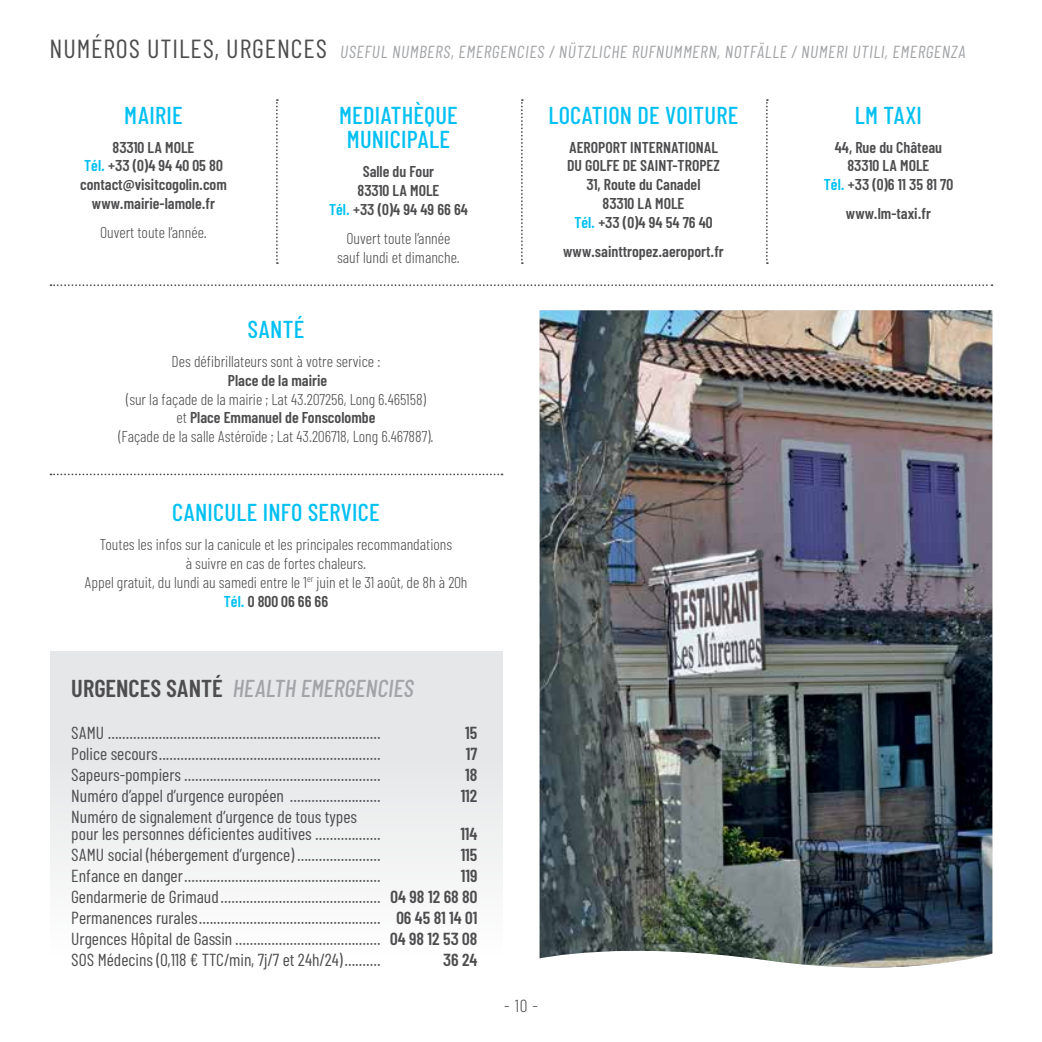
<style>
.page{position:relative;width:1042px;height:1042px;background:#fff}
.page>*{position:absolute;margin:0;border:0;box-sizing:border-box;transform-origin:0 0}
.t1{font:26.25px "Barlow Condensed";letter-spacing:.035em;color:#4d4d4f}
.t2{font:500 24.5px "Barlow Condensed";letter-spacing:.01em;color:#00c0f2}
.t3{font:italic 500 24.5px "Barlow Condensed";color:#a2a4a7}
.t4{font:600 24.5px "Barlow Condensed";color:#4d4d4f}
.t5{font:17.5px/21px "Barlow Condensed";color:#4d4d4f}
.t6{font:italic 17.5px "Barlow Condensed";letter-spacing:.035em;color:#a2a4a7}
.t7{font:600 17.5px "Barlow Condensed";color:#4d4d4f}
.t8{font:300 17.5px "Barlow Condensed";color:#4d4d4f}
.t9{font:300 15.75px/18.9px "Barlow Condensed";color:#4d4d4f;text-align:center}
.t10{font:600 15.75px/18.9px "Barlow Condensed";color:#4d4d4f;text-align:center}
.s1{font-style:italic;font-size:17.5px;color:#a2a4a7}
.s2{color:#00c0f2}
.s3{font-weight:600}
.s4{font-weight:600;color:#00c0f2}
.s5{font-weight:600;font-style:normal;color:#4d4d4f}
</style>
<div class="page">
<div style="left:50px;top:651px;width:452px;height:316px;background:linear-gradient(to bottom,#e0e1e3,#fdfdfd)"></div>
<svg style="left:276px;top:99px;width:2px;height:165px"></svg>
<svg style="left:50px;top:284px;width:942px;height:2px"></svg>
<svg style="left:50px;top:473px;width:452px;height:2px"></svg>
<svg style="left:521px;top:99px;width:2px;height:165px"></svg>
<svg style="left:766px;top:99px;width:2px;height:165px"></svg>
<img style="left:539px;top:310px;width:453px;height:658px">
<h1 class="t1" style="left:50px;top:32px;width:308px">Num éros utiles, urgences <span class="s1">USEFUL</span></h1>
<p class="t6" style="left:392px;top:40px;width:19px">NUMBERS</p>
<p class="t6" style="left:451px;top:40px;width:25px">, EMERGENCIES</p>
<p class="t6" style="left:549px;top:40px;width:418px">/ NÜTZLICHE RUFNUMMERN, NOTFÄLLE / NUMERI UTILI, EMERGENZA</p>
<h2 class="t2" style="left:124px;top:100px;width:11px">MAIRIE</h2>
<p class="t10" style="left:80px;top:137px;width:148px">83310 LA MOLE<br><span class="s2">Tél.</span> +33 (0)4 94 40 05 80 contact@visitcogolin.com www.mairie-lamole.fr</p>
<p class="t9" style="left:100px;top:223px;width:108px">Ouvert toute l’année.</p>
<h2 class="t2" style="left:339px;top:100px;width:12px">MEDIATH</h2>
<h2 class="t2" style="left:413px;top:100px;width:23px">ÈQUE</h2>
<h2 class="t2" style="left:347px;top:124px;width:12px">MUNICIPALE</h2>
<p class="t10" style="left:329px;top:162px;width:140px">Salle du Four<br>83310 LA MOLE<br><span class="s2">Tél.</span> +33 (0)4 94 49 66 64</p>
<p class="t9" style="left:337px;top:228px;width:124px">Ouvert toute l’année sauf lundi et dimanche.</p>
<h2 class="t2" style="left:248px;top:314px;width:58px">SANTÉ</h2>
<p class="t9" style="left:172px;top:351px;width:210px">Des défibrillateurs sont à votre service :</p>
<p class="t10" style="left:228px;top:370px;width:101px">Place de la mairie</p>
<p class="t9" style="left:118px;top:389px;width:317px">(sur la façade de la mairie ; Lat 43.207256, Long 6.465158)<br>et <span class="s3">Place Emmanuel de Fonscolombe<br></span>(Façade de la salle Astéroïde ; Lat 43.206718, Long 6.467887).</p>
<h2 class="t2" style="left:172px;top:497px;width:209px">CANICULE INFO SERVICE</h2>
<p class="t9" style="left:84px;top:534px;width:385px">Toutes les infos sur la canicule et les principales recommandations<br>à suivre en cas de fortes chaleurs.<br>Appel gratuit, du lundi au samedi entre le 1<sup>er</sup> juin et le 31 août, de 8h à 20h <span class="s4">Tél.</span> <span class="s3">0 800 06 66 66</span></p>
<h2 class="t4" style="left:71px;top:673px;width:24px">Urgences</h2>
<h2 class="t3" style="left:166px;top:673px;width:249px"><span class="s5">Sant é</span> HEALTH EMERGENCIES</h2>
<p class="t5" style="left:71px;top:722px;width:311px">SAMU ...........................................................................</p>
<p class="t7" style="left:465px;top:722px;width:14px">15</p>
<p class="t5" style="left:71px;top:743px;width:311px">Police secours.............................................................</p>
<p class="t7" style="left:466px;top:743px;width:13px">17</p>
<p class="t5" style="left:71px;top:764px;width:311px">Sapeurs-pompiers ......................................................</p>
<p class="t7" style="left:465px;top:764px;width:14px">18</p>
<p class="t5" style="left:71px;top:785px;width:311px">Numéro d’appel d’urgence européen .........................</p>
<p class="t7" style="left:461px;top:785px;width:18px">112</p>
<p class="t5" style="left:71px;top:807px;width:311px;line-height:17.5px">Numéro de signalement d’urgence de tous types pour les personnes déficientes auditives ..................</p>
<p class="t7" style="left:460px;top:823px;width:18px">114</p>
<p class="t5" style="left:71px;top:844px;width:311px">SAMU social (hébergement d’urgence) .......................</p>
<p class="t7" style="left:461px;top:844px;width:18px">115</p>
<p class="t5" style="left:71px;top:865px;width:311px">Enfance en danger......................................................</p>
<p class="t5" style="left:71px;top:865px;width:408px;text-align:justify;text-indent:390px"><span class="s3">119<br></span>Gendarmerie de Grimaud............................................ <span class="s3">04 98 12 68 80<br></span>Permanences rurales.................................................. <span class="s3">06 45 81 14 01<br></span>Urgences Hôpital de Gassin ........................................ <span class="s3">04 98 12 53 08<br></span>SOS Médecins (0,118 € TTC/min, 7j/7 et 24h/24)..........</p>
<p class="t7" style="left:443px;top:949px;width:36px">36 24</p>
<h2 class="t2" style="left:548px;top:100px;width:191px">LOCATION DE VOITURE</h2>
<p class="t10" style="left:567px;top:137px;width:154px">AEROPORT INTERNATIONAL<br>DU GOLFE DE SAINT-TROPEZ<br>31, Route du Canadel<br>83310 LA MOLE<br><span class="s2">Tél.</span> +33 (0)4 94 54 76 40</p>
<p class="t10" style="left:563px;top:241px;width:162px">www.sainttropez.aeroport.fr</p>
<p class="t8" style="left:504px;top:994px;width:35px">- 10 -</p>
<h2 class="t2" style="left:855px;top:100px;width:66px">LM TAXI</h2>
<p class="t10" style="left:824px;top:137px;width:131px">44, Rue du Château<br>83310 LA MOLE<br><span class="s2">Tél.</span> +33 (0)6 11 35 81 70</p>
<p class="t10" style="left:846px;top:204px;width:87px">www.lm-taxi.fr</p>
</div>
